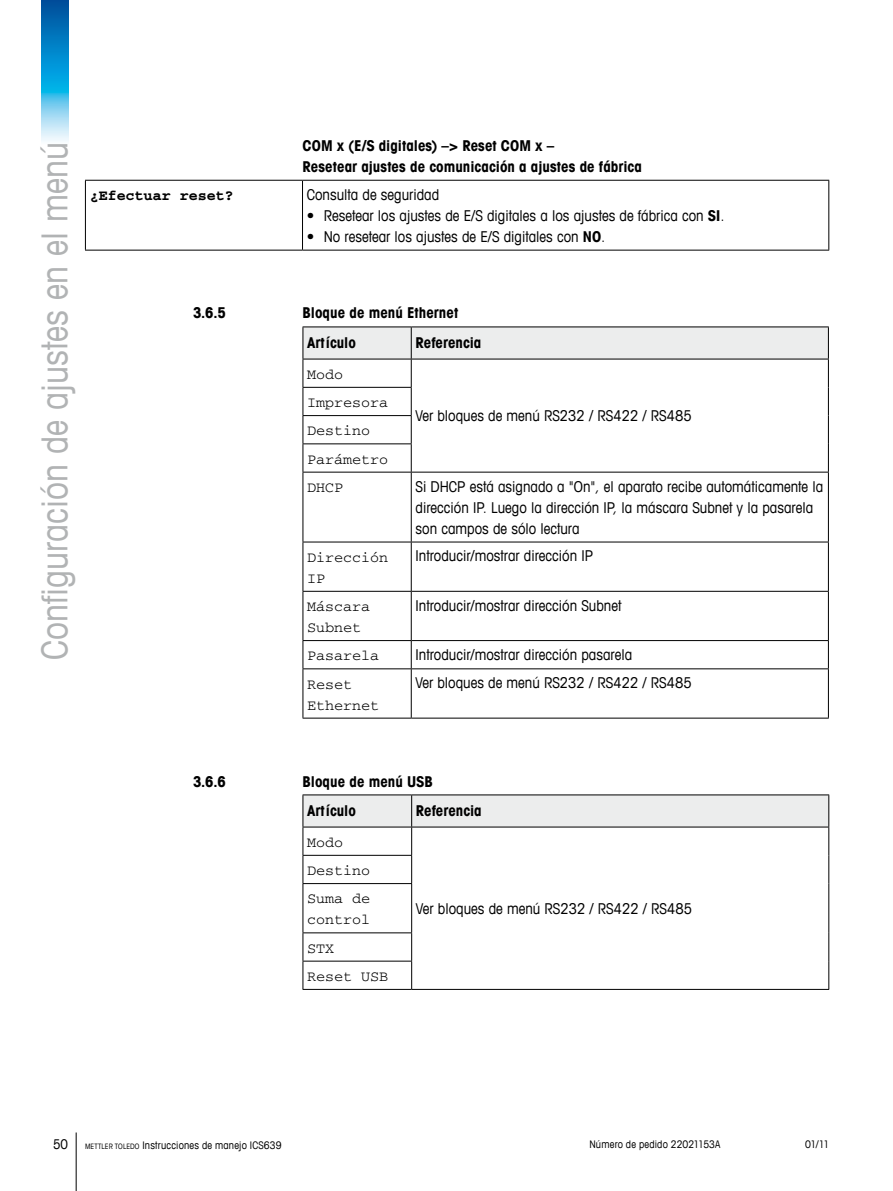
<style>
.page{position:relative;width:893px;height:1191px;background:#fff}
.page>*{position:absolute;margin:0;border:0;box-sizing:border-box;transform-origin:0 0}
.t1{font:condensed 36px "Avant Garde Com";color:#b1b3b4}
.t2{font:condensed 15px/21px "Avant Garde Com";color:#000}
.t3{font:700 condensed 15px/21px "Avant Garde Com";color:#000}
.t4{font:15px/28.2px "Courier";color:#000}
.t5{font:700 15px "Courier";color:#000}
.t6{font:condensed 13.5px "Avant Garde Com";color:#000}
.t7{font:condensed 10.5px "Avant Garde Com";letter-spacing:.015em;color:#000}
.s1{font-weight:700}
.s2{font-size:7.5px}
</style>
<div class="page">
<hr style="left:76px;top:1132px;width:1px;height:59px;background:#000">
<img style="left:42px;top:0;width:26px;height:141px">
<hr style="left:85px;top:181px;width:1px;height:69px;background:#000">
<hr style="left:85px;top:180px;width:217px;height:1px;background:#000">
<hr style="left:85px;top:250px;width:217px;height:1px;background:#000">
<hr style="left:302px;top:181px;width:1px;height:69px;background:#000">
<hr style="left:828px;top:181px;width:1px;height:69px;background:#000">
<hr style="left:302px;top:180px;width:527px;height:1px;background:#000">
<hr style="left:302px;top:250px;width:527px;height:1px;background:#000">
<hr style="left:303px;top:326px;width:108px;height:1px;background:#000">
<hr style="left:411px;top:326px;width:418px;height:1px;background:#000">
<svg style="left:303px;top:327px;width:526px;height:145px"></svg>
<hr style="left:303px;top:472px;width:108px;height:1px;background:#000">
<hr style="left:303px;top:472px;width:1px;height:69px;background:#000">
<hr style="left:411px;top:472px;width:418px;height:1px;background:#000">
<hr style="left:411px;top:472px;width:1px;height:69px;background:#000">
<hr style="left:828px;top:472px;width:1px;height:69px;background:#000">
<hr style="left:303px;top:541px;width:108px;height:1px;background:#000">
<hr style="left:303px;top:542px;width:1px;height:49px;background:#000">
<hr style="left:411px;top:541px;width:418px;height:1px;background:#000">
<hr style="left:411px;top:542px;width:1px;height:49px;background:#000">
<hr style="left:828px;top:542px;width:1px;height:49px;background:#000">
<hr style="left:303px;top:591px;width:108px;height:1px;background:#000">
<hr style="left:303px;top:591px;width:1px;height:49px;background:#000">
<hr style="left:411px;top:591px;width:418px;height:1px;background:#000">
<hr style="left:411px;top:591px;width:1px;height:49px;background:#000">
<hr style="left:828px;top:591px;width:1px;height:49px;background:#000">
<hr style="left:303px;top:640px;width:108px;height:1px;background:#000">
<svg style="left:303px;top:641px;width:1px;height:27px"></svg>
<hr style="left:411px;top:640px;width:418px;height:1px;background:#000">
<svg style="left:411px;top:641px;width:1px;height:27px"></svg>
<svg style="left:828px;top:641px;width:1px;height:27px"></svg>
<hr style="left:303px;top:668px;width:108px;height:1px;background:#000">
<hr style="left:303px;top:669px;width:1px;height:48px;background:#000">
<hr style="left:411px;top:668px;width:418px;height:1px;background:#000">
<hr style="left:411px;top:669px;width:1px;height:48px;background:#000">
<hr style="left:828px;top:669px;width:1px;height:48px;background:#000">
<hr style="left:303px;top:717px;width:108px;height:1px;background:#000">
<hr style="left:411px;top:717px;width:418px;height:1px;background:#000">
<hr style="left:303px;top:794px;width:109px;height:1px;background:#000">
<hr style="left:412px;top:794px;width:417px;height:1px;background:#000">
<svg style="left:303px;top:795px;width:526px;height:88px"></svg>
<hr style="left:303px;top:883px;width:109px;height:1px;background:#000">
<hr style="left:303px;top:884px;width:1px;height:48px;background:#000">
<hr style="left:411px;top:884px;width:1px;height:48px;background:#000">
<hr style="left:828px;top:883px;width:1px;height:50px;background:#000">
<hr style="left:303px;top:932px;width:109px;height:1px;background:#000">
<hr style="left:303px;top:960px;width:109px;height:1px;background:#000">
<svg style="left:303px;top:933px;width:1px;height:56px"></svg>
<svg style="left:411px;top:933px;width:1px;height:56px"></svg>
<svg style="left:828px;top:933px;width:1px;height:56px"></svg>
<hr style="left:303px;top:989px;width:109px;height:1px;background:#000">
<hr style="left:412px;top:989px;width:417px;height:1px;background:#000">
<h1 class="t1" style="left:32px;top:660px;width:519px;rotate:-90deg">Configuración de ajustes en el menú</h1>
<p class="t3" style="left:303px;top:134px;width:341px">COM x (E/S digitales) –&gt; Reset COM x –<br>Resetear ajustes de comunicación a ajustes de fábrica</p>
<p class="t5" style="left:90px;top:188px;width:145px">¿Efectuar reset?</p>
<p class="t2" style="left:307px;top:183px;width:134px">Consulta de seguridad</p>
<p class="t2" style="left:307px;top:204px;width:419px">• Resetear los ajustes de E/S digitales a los ajustes de fábrica con <span class="s1">SI</span>.</p>
<p class="t2" style="left:307px;top:225px;width:300px">• No resetear los ajustes de E/S digitales con <span class="s1">NO</span>.</p>
<p class="t3" style="left:193px;top:302px;width:34px">3.6.5</p>
<p class="t3" style="left:307px;top:298px;width:152px;line-height:30px;text-indent:-5px">Bloque de menú Ethernet<br>Artículo</p>
<p class="t3" style="left:415px;top:332px;width:67px">Referencia</p>
<p class="t4" style="left:307px;top:360px;width:37px">Modo</p>
<p class="t4" style="left:307px;top:389px;width:82px">Impresora<br>Destino<br>Parámetro<br>DHCP</p>
<p class="t2" style="left:415px;top:405px;width:278px">Ver bloques de menú RS232 / RS422 / RS485</p>
<p class="t2" style="left:415px;top:475px;width:409px">Si DHCP está asignado a "On", el aparato recibe automáticamente la dirección IP. Luego la dirección IP, la máscara Subnet y la pasarela son campos de sólo lectura</p>
<p class="t4" style="left:307px;top:547px;width:82px;line-height:21px">Dirección<br>IP</p>
<p class="t2" style="left:415px;top:545px;width:179px">Introducir/mostrar dirección IP</p>
<p class="t4" style="left:307px;top:596px;width:64px;line-height:21px">Máscara<br>Subnet</p>
<p class="t2" style="left:415px;top:594px;width:207px">Introducir/mostrar dirección Subnet</p>
<p class="t4" style="left:307px;top:642px;width:73px">Pasarela</p>
<p class="t2" style="left:415px;top:644px;width:218px">Introducir/mostrar dirección pasarela</p>
<p class="t4" style="left:307px;top:674px;width:73px;line-height:21px">Reset<br>Ethernet</p>
<p class="t2" style="left:415px;top:672px;width:278px">Ver bloques de menú RS232 / RS422 / RS485</p>
<p class="t3" style="left:193px;top:770px;width:34px">3.6.6</p>
<p class="t3" style="left:307px;top:766px;width:127px;line-height:29.8px;text-indent:-5px">Bloque de menú USB<br>Artículo</p>
<p class="t3" style="left:416px;top:800px;width:67px">Referencia</p>
<p class="t4" style="left:307px;top:828px;width:37px">Modo</p>
<p class="t4" style="left:307px;top:857px;width:64px">Destino<br>Suma de</p>
<p class="t4" style="left:307px;top:906px;width:82px">control<br>STX<br>Reset USB</p>
<p class="t2" style="left:416px;top:897px;width:278px">Ver bloques de menú RS232 / RS422 / RS485</p>
<p class="t6" style="left:53px;top:1135px;width:16px">50</p>
<p class="t7" style="left:85px;top:1138px;width:198px"><span class="s2">METTLER TOLEDO</span> Instrucciones de manejo ICS639</p>
<p class="t7" style="left:589px;top:1137px;width:133px">Número de pedido 22021153A</p>
<p class="t7" style="left:805px;top:1137px;width:25px">01/11</p>
</div>
